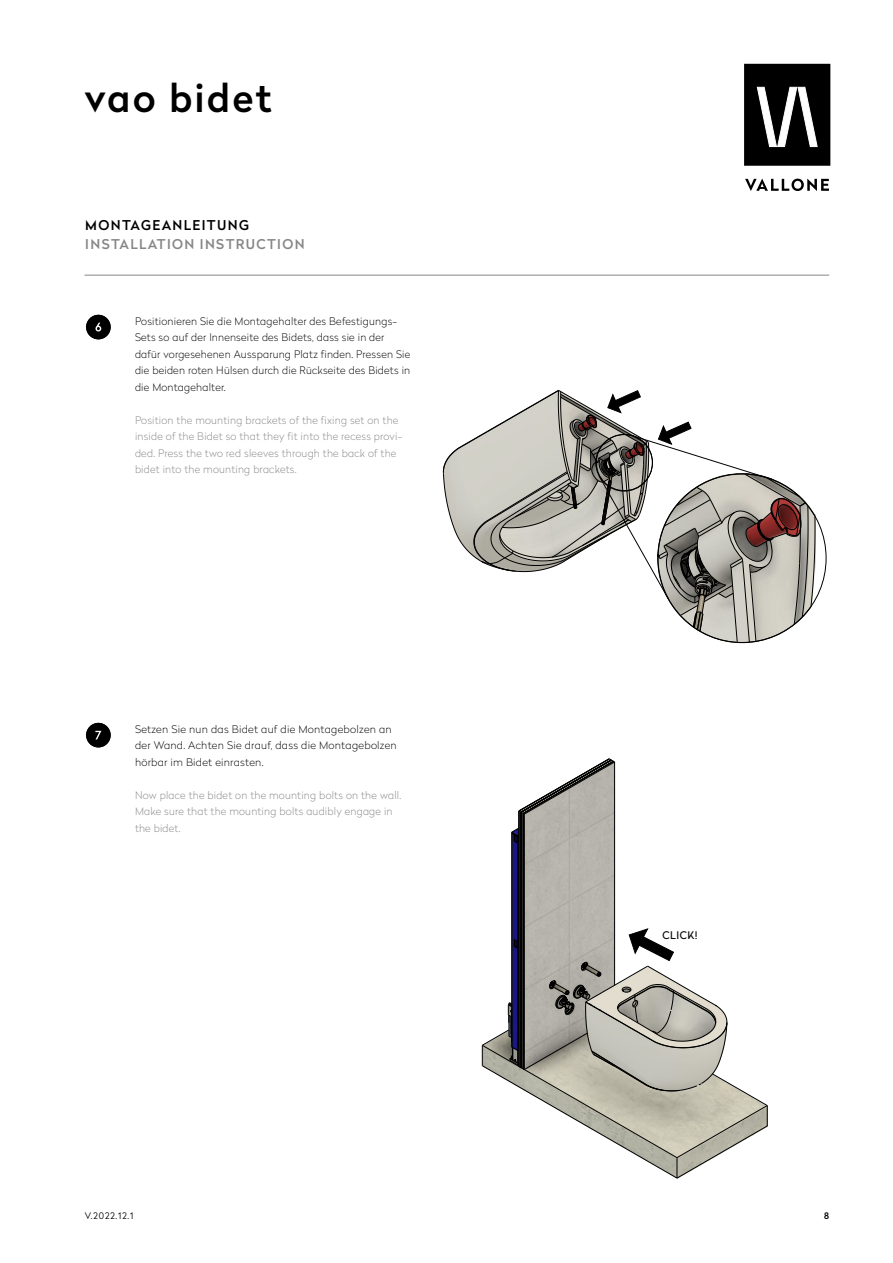
<style>
.page{position:relative;width:893px;height:1263px;background:#fff}
.page>*{position:absolute;margin:0;border:0;box-sizing:border-box;transform-origin:0 0}
.t1{font:500 38.55px "Radikal";letter-spacing:.06em;color:#000}
.t2{font:500 13.5px "Radikal";letter-spacing:.1em;color:#878787}
.t3{font:500 13.5px "Radikal";letter-spacing:.1em;color:#000}
.t4{font:100 10.5px/16.5px "Radikal";letter-spacing:.02em;color:#000}
.t5{font:100 10.5px/16.5px "Radikal";letter-spacing:.02em;color:#878787}
.t6{font:10.5px "Radikal";letter-spacing:.05em;color:#000}
.t7{font:300 9px "Radikal";letter-spacing:.08em;color:#000}
.t8{font:500 9px "Radikal";color:#000}
</style>
<div class="page">
<svg style="left:745px;top:179px;width:84px;height:12px"></svg>
<div style="left:745px;top:65px;width:84px;height:99px;background:#000"></div>
<div style="left:744px;top:64px;width:86px;height:102px;border:3px solid #000"></div>
<svg style="left:757px;top:87px;width:61px;height:60px"></svg>
<hr style="left:84px;top:275px;width:745px;height:1px;background:#878787">
<img style="left:513px;top:762px;width:103px;height:165px">
<hr style="left:614px;top:762px;width:1px;height:223px;background:#000">
<hr style="left:524px;top:814px;width:1px;height:255px;background:#000">
<hr style="left:512px;top:833px;width:1px;height:214px;background:#000">
<hr style="left:518px;top:836px;width:1px;height:214px;background:#000">
<hr style="left:511px;top:833px;width:1px;height:214px;background:#000">
<svg style="left:511px;top:827px;width:8px;height:16px"></svg>
<hr style="left:519px;top:811px;width:1px;height:255px;background:#000">
<hr style="left:523px;top:813px;width:1px;height:256px;background:#000">
<svg style="left:518px;top:758px;width:97px;height:57px"></svg>
<hr style="left:521px;top:812px;width:1px;height:256px;background:#000">
<div style="left:86px;top:315px;width:25px;height:24px;background:#000;border-radius:50%"></div>
<svg style="left:95px;top:323px;width:6px;height:9px"></svg>
<div style="left:86px;top:723px;width:25px;height:24px;background:#000;border-radius:50%"></div>
<svg style="left:95px;top:731px;width:6px;height:8px"></svg>
<svg style="left:443px;top:390px;width:373px;height:253px"></svg>
<svg style="left:482px;top:927px;width:286px;height:252px"></svg>
<div style="left:596px;top:434px;width:57px;height:57px;border:1px solid #000;border-radius:50%"></div>
<h1 class="t1" style="left:84px;top:70px;width:189px">vao bidet</h1>
<p class="t3" style="left:85px;top:215px;width:165px">MONTAGEANLEITUNG</p>
<p class="t2" style="left:85px;top:235px;width:221px">INSTALLATION INSTRUCTION</p>
<p class="t4" style="left:135px;top:312px;width:277px">Positionieren Sie die Montagehalter des Befestigungs-Sets so auf der Innenseite des Bidets, dass sie in der dafür vorgesehenen Aussparung Platz finden. Pressen Sie die beiden roten Hülsen durch die Rückseite des Bidets in die Montagehalter.</p>
<p class="t5" style="left:135px;top:411px;width:269px">Position the mounting brackets of the fixing set on the inside of the Bidet so that they fit into the recess provi&shy;ded. Press the two red sleeves through the back of the bidet into the mounting brackets.</p>
<p class="t4" style="left:135px;top:720px;width:263px">Setzen Sie nun das Bidet auf die Montagebolzen an der Wand. Achten Sie drauf, dass die Montagebolzen hörbar im Bidet einrasten.</p>
<p class="t5" style="left:135px;top:786px;width:268px">Now place the bidet on the mounting bolts on the wall.<br>Make sure that the mounting bolts audibly engage in the bidet.</p>
<p class="t6" style="left:662px;top:928px;width:37px">CLICK!</p>
<p class="t7" style="left:85px;top:1209px;width:50px">V.2022.12.1</p>
<p class="t8" style="left:824px;top:1209px;width:6px">8</p>
</div>
